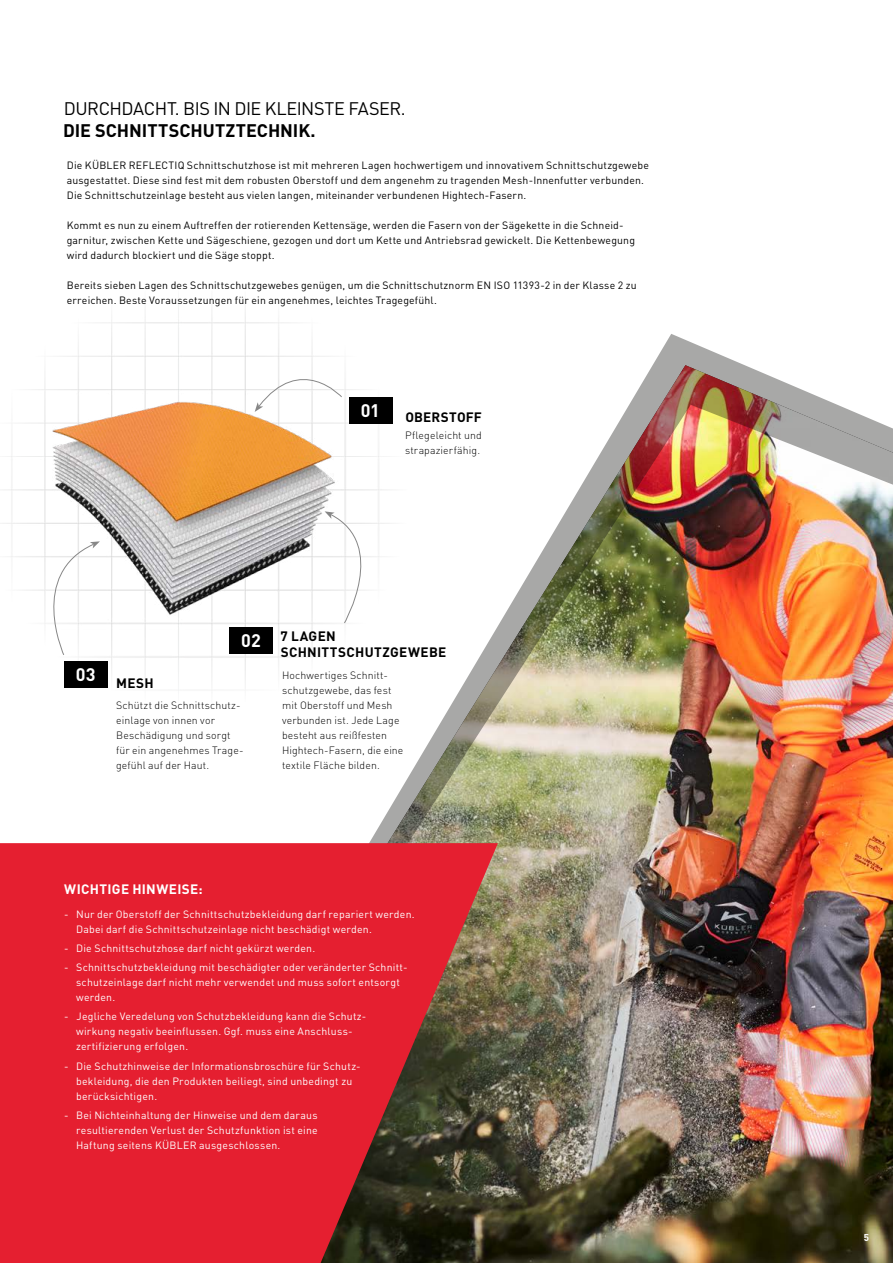
<style>
.page{position:relative;width:893px;height:1263px;background:#fff}
.page>*{position:absolute;margin:0;border:0;box-sizing:border-box;transform-origin:0 0}
.t1{font:18px "DIN Pro";letter-spacing:-.025em;color:#000}
.t2{font:700 18px "DIN Pro";color:#000}
.t3{font:700 18px "DIN Pro";color:#fff}
.t4{font:700 13.5px/16.5px "DIN Pro";letter-spacing:.02em;color:#000}
.t5{font:700 13.5px "DIN Pro";letter-spacing:.025em;color:#fff}
.t6{font:10.5px/15px "DIN Pro";letter-spacing:.015em;color:#000}
.t7{font:10.5px/15px "DIN Pro";letter-spacing:.02em;color:#fff}
.t8{font:300 10.5px/15px "DIN Pro";letter-spacing:.01em;color:#000}
.t9{font:700 9.75px "DIN Pro";color:#fff}
</style>
<div class="page">
<img style="left:2px;top:306px;width:287px;height:352px">
<svg style="left:28px;top:541px;width:72px;height:115px"></svg>
<div style="left:64px;top:661px;width:44px;height:27px;background:#000"></div>
<img style="left:107px;top:334px;width:786px;height:929px">
<svg style="left:0;top:843px;width:498px;height:420px;background:#c8252f"></svg>
<h1 class="t1" style="left:64px;top:94px;width:343px">DURCHDACHT. BIS IN DIE KLEINSTE FASER.</h1>
<h1 class="t2" style="left:63px;top:115px;width:254px">DIE SCHNITTSCHUTZTECHNIK.</h1>
<p class="t6" style="left:67px;top:156px;width:584px">Die KÜBLER REFLECTIQ Schnittschutzhose ist mit mehreren Lagen hochwertigem und innovativem Schnittschutzgewebe ausgestattet. Diese sind fest mit dem robusten Oberstoff und dem angenehm zu tragenden Mesh-Innenfutter verbunden.<br>Die Schnittschutzeinlage besteht aus vielen langen, miteinander verbundenen Hightech-Fasern.</p>
<p class="t6" style="left:67px;top:216px;width:570px">Kommt es nun zu einem Auftreffen der rotierenden Kettensäge, werden die Fasern von der Sägekette in die Schneid&shy;garnitur, zwischen Kette und Sägeschiene, gezogen und dort um Kette und Antriebsrad gewickelt. Die Kettenbewegung wird dadurch blockiert und die Säge stoppt.</p>
<p class="t6" style="left:67px;top:276px;width:571px">Bereits sieben Lagen des Schnittschutzgewebes genügen, um die Schnittschutznorm EN ISO 11393-2 in der Klasse 2 zu erreichen. Beste Voraussetzungen für ein angenehmes, leichtes Tragegefühl.</p>
<h1 class="t3" style="left:361px;top:395px;width:21px">01</h1>
<p class="t4" style="left:405px;top:407px;width:78px">OBERSTOFF</p>
<p class="t8" style="left:405px;top:427px;width:78px">Pflegeleicht und strapazierfähig.</p>
<h1 class="t3" style="left:76px;top:660px;width:21px">03</h1>
<p class="t4" style="left:116px;top:674px;width:39px">MESH</p>
<h1 class="t3" style="left:241px;top:626px;width:21px">02</h1>
<p class="t8" style="left:116px;top:697px;width:129px">Schützt die Schnittschutz&shy;einlage von innen vor<br>Beschädigung und sorgt für ein angenehmes Trage&shy;gefühl auf der Haut.</p>
<p class="t4" style="left:281px;top:626px;width:167px">7 LAGEN<br>SCHNITTSCHUTZGEWEBE</p>
<p class="t8" style="left:282px;top:667px;width:123px">Hochwertiges Schnitt&shy;schutzgewebe, das fest mit Oberstoff und Mesh verbunden ist. Jede Lage besteht aus reißfesten<br>Hightech-Fasern, die eine textile Fläche bilden.</p>
<p class="t5" style="left:64px;top:878px;width:140px">WICHTIGE HINWEISE:</p>
<p class="t7" style="left:76px;top:905px;width:340px;text-indent:-12px">- Nur der Oberstoff der Schnittschutzbekleidung darf repariert werden.<br>Dabei darf die Schnittschutzeinlage nicht beschädigt werden.</p>
<p class="t7" style="left:64px;top:939px;width:253px">- Die Schnittschutzhose darf nicht gekürzt werden.</p>
<p class="t7" style="left:76px;top:959px;width:333px;text-indent:-12px">- Schnittschutzbekleidung mit beschädigter oder veränderter Schnitt&shy;schutzeinlage darf nicht mehr verwendet und muss sofort entsorgt werden.</p>
<p class="t7" style="left:76px;top:1008px;width:292px;text-indent:-12px">- Jegliche Veredelung von Schutzbekleidung kann die Schutz&shy;wirkung negativ beeinflussen. Ggf. muss eine Anschluss&shy;zertifizierung erfolgen.</p>
<p class="t7" style="left:76px;top:1057px;width:286px;text-indent:-12px">- Die Schutzhinweise der Informationsbroschüre für Schutz&shy;bekleidung, die den Produkten beiliegt, sind unbedingt zu berücksichtigen.</p>
<p class="t7" style="left:76px;top:1106px;width:243px;text-align:justify;text-indent:-12px">- Bei Nichteinhaltung der Hinweise und dem daraus resultierenden Verlust der Schutzfunktion ist eine Haftung seitens KÜBLER ausgeschlossen.</p>
<p class="t9" style="left:864px;top:1230px;width:7px">5</p>
</div>
